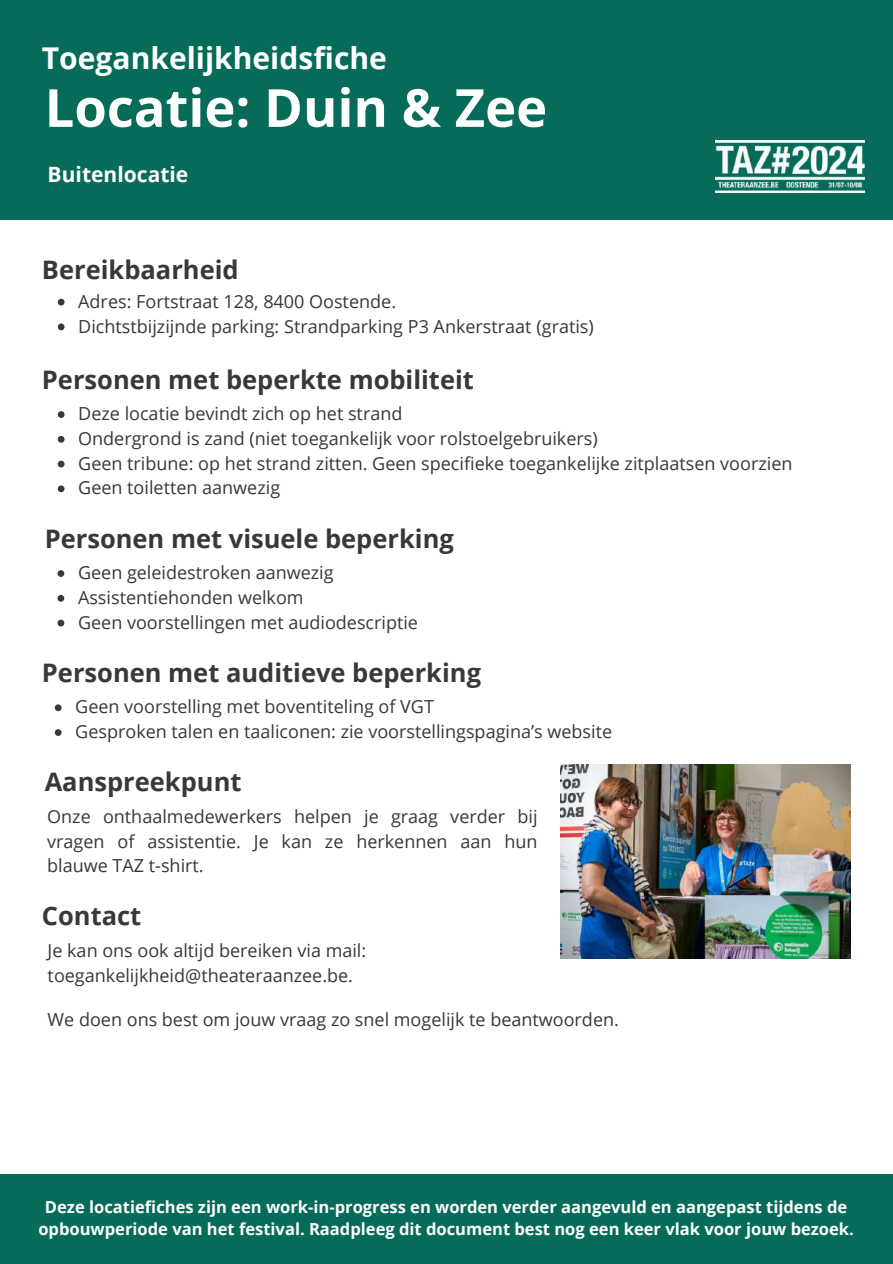
<style>
.page{position:relative;width:893px;height:1264px;background:#fff}
.page>*{position:absolute;margin:0;border:0;box-sizing:border-box;transform-origin:0 0}
.t1{font:700 52.5px "Open Sans";color:#fff}
.t2{font:700 30px "Open Sans";color:#fff}
.t3{font:700 25.5px "Open Sans";color:#393738}
.t4{font:700 21px "Open Sans";color:#fff}
.t5{font:18px/24.8px "Open Sans";color:#393738}
.t6{font:700 16.5px/22.5px "Open Sans";color:#fff;text-align:center}
</style>
<div class="page">
<div style="left:0;top:0;width:892px;height:219px;background:#066c59"></div>
<div style="left:1px;top:1174px;width:891px;height:89px;background:#066c59"></div>
<img style="left:560px;top:765px;width:290px;height:193px">
<img style="left:715px;top:141px;width:149px;height:51px">
<svg style="left:58px;top:411px;width:6px;height:7px"></svg>
<svg style="left:58px;top:436px;width:6px;height:6px"></svg>
<svg style="left:58px;top:460px;width:6px;height:7px"></svg>
<svg style="left:58px;top:485px;width:6px;height:7px"></svg>
<svg style="left:58px;top:570px;width:6px;height:7px"></svg>
<svg style="left:58px;top:595px;width:6px;height:6px"></svg>
<svg style="left:58px;top:619px;width:6px;height:7px"></svg>
<svg style="left:55px;top:704px;width:7px;height:7px"></svg>
<svg style="left:55px;top:729px;width:7px;height:7px"></svg>
<svg style="left:58px;top:299px;width:6px;height:6px"></svg>
<svg style="left:58px;top:323px;width:6px;height:7px"></svg>
<h2 class="t2" style="left:42px;top:37px;width:346px">Toegankelijkheidsfiche</h2>
<h1 class="t1" style="left:45px;top:71px;width:504px">Locatie: Duin &amp; Zee</h1>
<p class="t4" style="left:48px;top:160px;width:142px">Buitenlocatie</p>
<h3 class="t3" style="left:42px;top:251px;width:198px">Bereikbaarheid</h3>
<p class="t5" style="left:78px;top:288px;width:517px">Adres: Fortstraat 128, 8400 Oostende.<br>Dichtstbijzijnde parking: Strandparking P3 Ankerstraat (gratis)</p>
<h3 class="t3" style="left:42px;top:361px;width:433px">Personen met beperkte mobiliteit</h3>
<p class="t5" style="left:78px;top:401px;width:715px">Deze locatie bevindt zich op het strand<br>Ondergrond is zand (niet toegankelijk voor rolstoelgebruikers)<br>Geen tribune: op het strand zitten. Geen specifieke toegankelijke zitplaatsen voorzien Geen toiletten aanwezig</p>
<h3 class="t3" style="left:45px;top:520px;width:410px">Personen met visuele beperking</h3>
<p class="t5" style="left:78px;top:560px;width:341px">Geen geleidestroken aanwezig<br>Assistentiehonden welkom<br>Geen voorstellingen met audiodescriptie</p>
<h3 class="t3" style="left:42px;top:654px;width:440px">Personen met auditieve beperking</h3>
<p class="t5" style="left:75px;top:694px;width:538px">Geen voorstelling met boventiteling of VGT<br>Gesproken talen en taaliconen: zie voorstellingspagina’s website</p>
<h3 class="t3" style="left:45px;top:764px;width:198px">Aanspreekpunt</h3>
<p class="t5" style="left:47px;top:803px;width:492px;text-align:justify">Onze onthaalmedewerkers helpen je graag verder bij vragen of assistentie. Je kan ze herkennen aan hun blauwe TAZ t-shirt.</p>
<h3 class="t3" style="left:42px;top:898px;width:101px">Contact</h3>
<p class="t5" style="left:48px;top:937px;width:320px">Je kan ons ook altijd bereiken via mail: toegankelijkheid@theateraanzee.be.</p>
<p class="t5" style="left:48px;top:1006px;width:572px">We doen ons best om jouw vraag zo snel mogelijk te beantwoorden.</p>
<p class="t6" style="left:38px;top:1195px;width:817px">Deze locatiefiches zijn een work-in-progress en worden verder aangevuld en aangepast tijdens de opbouwperiode van het festival. Raadpleeg dit document best nog een keer vlak voor jouw bezoek.</p>
</div>
